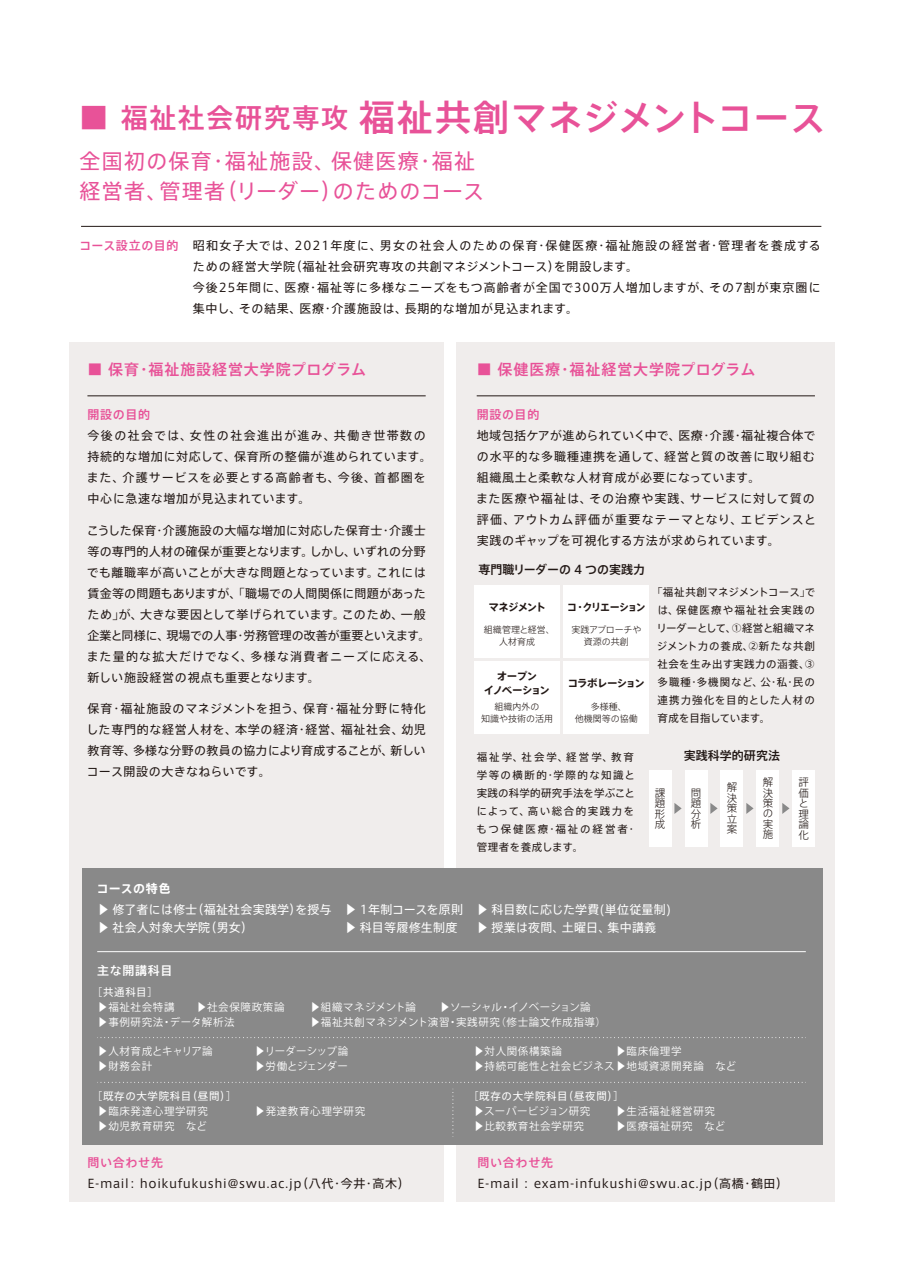
<style>
.page{position:relative;width:902px;height:1263px;background:#fff}
.page>*{position:absolute;margin:0;border:0;box-sizing:border-box;transform-origin:0 0}
.t1{font:500 36px "Axis Std";letter-spacing:.005em;color:#e85298}
.t2{font:21px/30px "Axis Std";letter-spacing:.06em;color:#e85298}
.t3{font:500 15px "Axis Std";letter-spacing:.06em;color:#e85298}
.t4{font:12px/21px "Axis Std";letter-spacing:.05em;color:#221815}
.t5{font:12px/21px "Axis Std";letter-spacing:.02em;color:#221815}
.t6{font:12px/18px "Axis Std";letter-spacing:.02em;color:#fff}
.t7{font:500 12px "Axis Std";letter-spacing:.06em;color:#e85298}
.t8{font:500 12px "Axis Std";color:#221815}
.t9{font:500 12px "Axis Std";letter-spacing:.04em;color:#e85298}
.t10{font:700 12px "Axis Std";letter-spacing:.03em;color:#fff}
.t11{font:500 12px "Axis Std";letter-spacing:.05em;color:#fff}
.t12{font:10.5px/15px "Koz Go Pr 6 N";letter-spacing:.06em;color:#fff}
.t13{font:10.5px/18px "Axis Std";letter-spacing:.075em;color:#221815;text-align:justify}
.t14{font:10.5px/18px "Axis Std";letter-spacing:.135em;color:#221815}
.t15{font:10.5px "Axis Std";letter-spacing:.06em;color:#fff}
.t16{font:300 10.5px/10.5px "Axis Std";color:#221815;text-align:justify}
.t17{font:700 10.5px/13.5px "Axis Std";letter-spacing:-.07em;color:#221815;text-align:center}
.t18{font:10.5px/15px "Koz Go Pr 6 N";letter-spacing:-.025em;color:#fff}
.t19{font:10.5px/15px "Koz Go Pr 6 N";letter-spacing:.04em;color:#fff}
.t20{font:10.5px "Koz Go Pr 6 N";color:#fff}
.t21{font:700 10.5px "Axis Std";letter-spacing:-.135em;color:#221815;scale:.95 1}
.t22{font:700 10.5px "Axis Std";letter-spacing:-.095em;color:#221815}
.t23{font:300 9px/12px "Axis Std";color:#221815;text-align:center}
.s1{font-size:30px}
.s2{font-size:27px}
.s3{font-family:"Koz Go Pr 6 N"}
</style>
<div class="page">
<div style="left:69px;top:343px;width:374px;height:858px;background:#f0edec"></div>
<div style="left:456px;top:343px;width:379px;height:858px;background:#f0edec"></div>
<hr style="left:81px;top:226px;width:740px;height:1px;background:#221815">
<hr style="left:87px;top:395px;width:338px;height:1px;background:#221815">
<hr style="left:476px;top:395px;width:338px;height:1px;background:#221815">
<div style="left:474px;top:585px;width:85px;height:72px;background:#fff"></div>
<div style="left:564px;top:585px;width:85px;height:72px;background:#fff"></div>
<div style="left:474px;top:662px;width:85px;height:72px;background:#fff"></div>
<div style="left:564px;top:662px;width:85px;height:72px;background:#fff"></div>
<div style="left:649px;top:770px;width:22px;height:77px;background:#fff"></div>
<div style="left:685px;top:770px;width:22px;height:77px;background:#fff"></div>
<div style="left:720px;top:770px;width:23px;height:77px;background:#fff"></div>
<div style="left:756px;top:770px;width:22px;height:77px;background:#fff"></div>
<div style="left:792px;top:770px;width:22px;height:77px;background:#fff"></div>
<svg style="left:674px;top:803px;width:7px;height:11px"></svg>
<svg style="left:710px;top:803px;width:7px;height:11px"></svg>
<svg style="left:746px;top:803px;width:7px;height:11px"></svg>
<svg style="left:782px;top:803px;width:7px;height:11px"></svg>
<div style="left:82px;top:868px;width:740px;height:277px;background:#898989"></div>
<hr style="left:97px;top:951px;width:708px;height:1px;background:#fff">
<svg style="left:97px;top:1037px;width:709px;height:1px"></svg>
<svg style="left:97px;top:1082px;width:709px;height:1px"></svg>
<svg style="left:452px;top:1089px;width:1px;height:48px"></svg>
<h1 class="t1" style="left:79px;top:90px;width:748px"><span class="s1">■</span> <span class="s2">福祉社会研究専攻</span>福祉共創マネジメントコース</h1>
<h2 class="t2" style="left:79px;top:144px;width:406px">全国初の保育・福祉施設、保健医療・福祉経営者、管理者（リーダー）のためのコース</h2>
<p class="t9" style="left:79px;top:236px;width:101px">コース設立の目的</p>
<p class="t4" style="left:193px;top:234px;width:629px">昭和女子大では、2021年度に、男女の社会人のための保育・保健医療・福祉施設の経営者・管理者を養成するための経営大学院（福祉社会研究専攻の共創マネジメントコース）を開設します。<br>今後25年間に、医療・福祉等に多様なニーズをもつ高齢者が全国で300万人増加しますが、その7割が東京圏に集中し、その結果、医療・介護施設は、長期的な増加が見込まれます。</p>
<p class="t3" style="left:87px;top:358px;width:280px">■ 保育・福祉施設経営大学院プログラム</p>
<p class="t3" style="left:476px;top:358px;width:280px">■ 保健医療・福祉経営大学院プログラム</p>
<p class="t7" style="left:87px;top:406px;width:64px">開設の目的</p>
<p class="t4" style="left:87px;top:424px;width:346px">今後の社会では、女性の社会進出が進み、共働き世帯数の持続的な増加に対応して、保育所の整備が進められています。また、介護サービスを必要とする高齢者も、今後、首都圏を中心に急速な増加が見込まれています。</p>
<p class="t5" style="left:87px;top:519px;width:346px">こうした保育・介護施設の大幅な増加に対応した保育士・介護士等の専門的人材の確保が重要となります。しかし、いずれの分野でも離職率が高いことが大きな問題となっています。これには賃金等の問題もありますが、「職場での人間関係に問題があったため」が、大きな要因として挙げられています。このため、一般企業と同様に、現場での人事・労務管理の改善が重要といえます。また量的な拡大だけでなく、多様な消費者ニーズに応える、新しい施設経営の視点も重要となります。</p>
<p class="t4" style="left:87px;top:697px;width:340px;text-align:justify">保育・福祉施設のマネジメントを担う、保育・福祉分野に特化した専門的な経営人材を、本学の経済・経営、福祉社会、幼児教育等、多様な分野の教員の協力により育成することが、新しいコース開設の大きなねらいです。</p>
<p class="t10" style="left:97px;top:879px;width:75px">コースの特色</p>
<p class="t7" style="left:476px;top:406px;width:64px">開設の目的</p>
<p class="t4" style="left:476px;top:424px;width:341px">地域包括ケアが進められていく中で、医療・介護・福祉複合体での水平的な多職種連携を通して、経営と質の改善に取り組む組織風土と柔軟な人材育成が必要になっています。<br>また医療や福祉は、その治療や実践、サービスに対して質の評価、アウトカム評価が重要なテーマとなり、エビデンスと実践のギャップを可視化する方法が求められています。</p>
<p class="t8" style="left:478px;top:561px;width:168px">専門職リーダーの 4 つの実践力</p>
<p class="t22" style="left:488px;top:599px;width:59px">マネジメント</p>
<p class="t23" style="left:484px;top:622px;width:72px">組織管理と経営、人材育成</p>
<p class="t23" style="left:571px;top:622px;width:72px">実践アプローチや資源の共創</p>
<p class="t21" style="left:567px;top:599px;width:84px">コ・クリエーション</p>
<p class="t17" style="left:484px;top:669px;width:68px">オープン<br>イノベーション</p>
<p class="t17" style="left:567px;top:675px;width:79px">コラボレーション</p>
<p class="t23" style="left:481px;top:700px;width:73px">組織内外の<br>知識や技術の活用</p>
<p class="t23" style="left:575px;top:700px;width:64px">多様種、<br>他機関等の協働</p>
<p class="t13" style="left:656px;top:583px;width:160px;text-indent:-4px">「福祉共創マネジメントコース」では、保健医療や福祉社会実践のリーダーとして、①経営と組織マネジメント力の養成、②新たな共創社会を生み出す実践力の涵養、③多職種・多機関など、公・私・民の連携力強化を目的とした人材の育成を目指しています。</p>
<p class="t14" style="left:476px;top:747px;width:162px">福祉学、社会学、経営学、教育学等の横断的・学際的な知識と実践の科学的研究手法を学ぶことによって、高い総合的実践力をもつ保健医療・福祉の経営者・管理者を養成します。</p>
<p class="t8" style="left:684px;top:747px;width:97px">実践科学的研究法</p>
<p class="t16" style="left:654px;top:787px;width:12px">課題形成</p>
<p class="t16" style="left:690px;top:787px;width:12px">問題分析</p>
<p class="t16" style="left:726px;top:781px;width:12px">解決策立案</p>
<p class="t16" style="left:762px;top:776px;width:12px">解決策の実施</p>
<p class="t16" style="left:798px;top:776px;width:12px;text-align:left">評価と理論化</p>
<p class="t6" style="left:97px;top:900px;width:236px"><span class="s3">▶</span> 修了者には修士（福祉社会実践学）を授与<span class="s3">▶</span> 社会人対象大学院（男女）</p>
<p class="t6" style="left:344px;top:900px;width:120px"><span class="s3">▶</span> 1年制コースを原則<span class="s3">▶</span> 科目等履修生制度</p>
<p class="t6" style="left:476px;top:900px;width:196px"><span class="s3">▶</span> 科目数に応じた学費(単位従量制) <span class="s3">▶</span> 授業は夜間、土曜日、集中講義</p>
<p class="t11" style="left:97px;top:961px;width:77px">主な開講科目</p>
<p class="t15" style="left:92px;top:984px;width:67px">［共通科目］</p>
<p class="t12" style="left:97px;top:999px;width:139px">▶福祉社会特講<br>▶事例研究法・データ解析法</p>
<p class="t12" style="left:196px;top:999px;width:90px">▶社会保障政策論</p>
<p class="t12" style="left:310px;top:999px;width:298px">▶組織マネジメント論<br>▶福祉共創マネジメント演習・実践研究（修士論文作成指導）</p>
<p class="t20" style="left:439px;top:1001px;width:153px">▶ソーシャル・イノベーション論</p>
<p class="t19" style="left:97px;top:1044px;width:117px">▶人材育成とキャリア論▶財務会計</p>
<p class="t18" style="left:254px;top:1044px;width:95px">▶リーダーシップ論▶労働とジェンダー</p>
<p class="t12" style="left:473px;top:1044px;width:264px">▶対人関係構築論<br>▶持続可能性と社会ビジネス▶地域資源開発論　など</p>
<p class="t12" style="left:615px;top:1044px;width:68px">▶臨床倫理学</p>
<p class="t15" style="left:92px;top:1088px;width:146px">［既存の大学院科目（昼間）］</p>
<p class="t12" style="left:97px;top:1104px;width:112px">▶臨床発達心理学研究▶幼児教育研究　など</p>
<p class="t12" style="left:254px;top:1104px;width:112px">▶発達教育心理学研究</p>
<p class="t7" style="left:87px;top:1153px;width:77px">問い合わせ先</p>
<p class="t4" style="left:87px;top:1172px;width:324px">E-mail： hoikufukushi@swu.ac.jp（八代・今井・高木）</p>
<p class="t15" style="left:468px;top:1088px;width:157px">［既存の大学院科目（昼夜間）］</p>
<p class="t12" style="left:473px;top:1104px;width:118px">▶スーパービジョン研究▶比較教育社会学研究</p>
<p class="t12" style="left:615px;top:1104px;width:111px">▶生活福祉経営研究▶医療福祉研究　など</p>
<p class="t7" style="left:477px;top:1153px;width:77px">問い合わせ先</p>
<p class="t4" style="left:477px;top:1172px;width:312px">E-mail ： exam-infukushi@swu.ac.jp（高橋・鶴田）</p>
</div>
